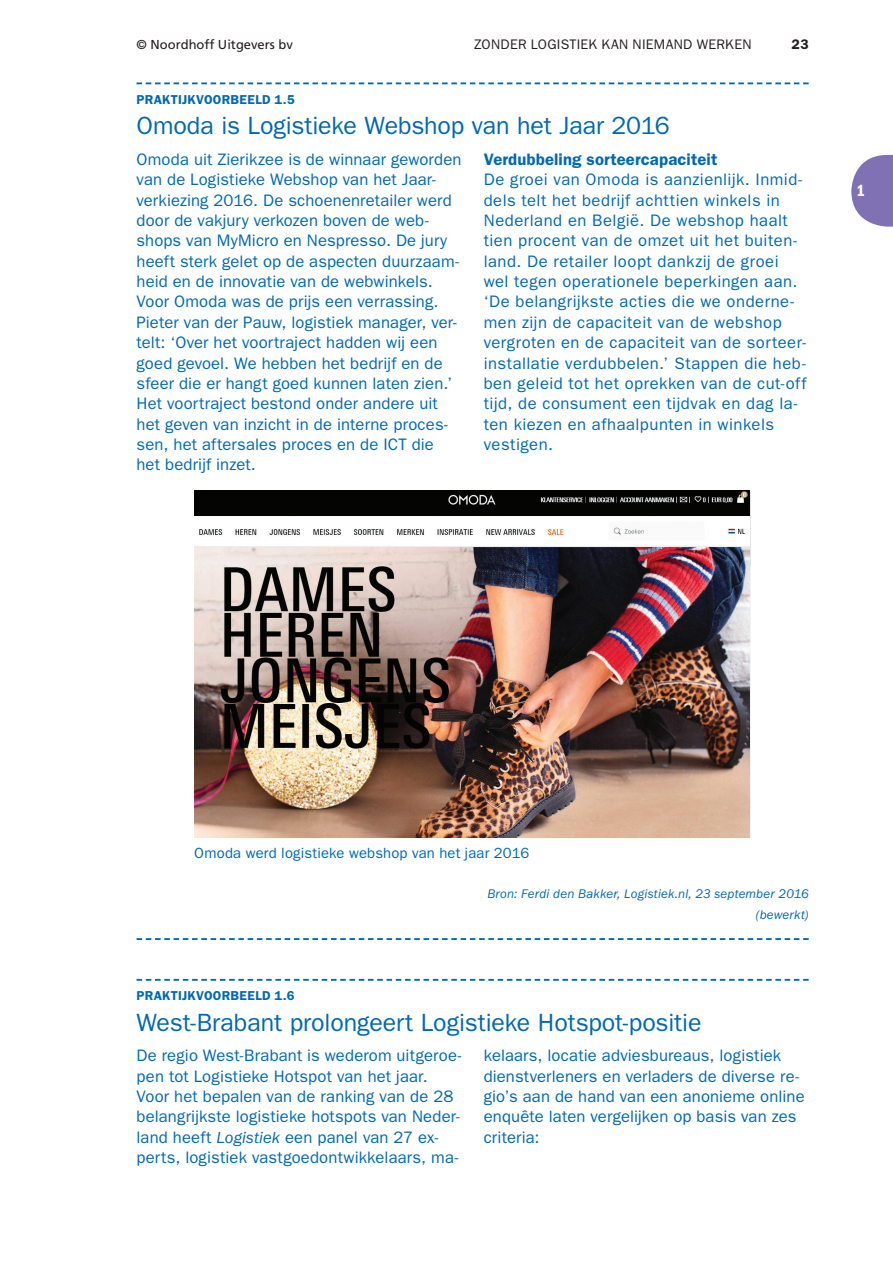
<style>
.page{position:relative;width:893px;height:1263px;background:#fff}
.page>*{position:absolute;margin:0;border:0;box-sizing:border-box;transform-origin:0 0}
.t1{font:25.05px "ITC Franklin Gothic Std";letter-spacing:-.005em;color:#0168b3}
.t2{font:16.65px/20.4px "ITC Franklin Gothic Std";letter-spacing:.01em;color:#0168b3}
.t3{font:16.65px/20.4px "ITC Franklin Gothic Std";letter-spacing:.03em;color:#0168b3}
.t4{font:600 16.65px "ITC Franklin Gothic Std";letter-spacing:.01em;color:#0168b3}
.t5{font:16.65px "ITC Franklin Gothic Std Dm Cd";color:#fff}
.t6{font:14.85px "ITC Franklin Gothic Std";letter-spacing:.01em;color:#0168b3}
.t7{font:13.95px "ITC Franklin Gothic Std";letter-spacing:.02em;color:#231f20}
.t8{font:600 13.95px "ITC Franklin Gothic Std";color:#231f20}
.t9{font:italic 12.9px/20.4px "ITC Franklin Gothic Std";letter-spacing:.015em;color:#0168b3;text-align:right}
.t10{font:600 12.9px "ITC Franklin Gothic Std";letter-spacing:.02em;color:#0168b3}
.t11{font:12.9px "Frutiger LT Std";color:#231f20}
.s1{font-style:italic}
</style>
<div class="page">
<svg style="left:851px;top:155px;width:42px;height:72px"></svg>
<svg style="left:137px;top:82px;width:672px;height:2px"></svg>
<svg style="left:137px;top:938px;width:672px;height:2px"></svg>
<img style="left:194px;top:491px;width:557px;height:346px">
<svg style="left:137px;top:979px;width:672px;height:2px"></svg>
<p class="t11" style="left:137px;top:39px;width:158px">© Noordhoff Uitgevers bv</p>
<p class="t7" style="left:474px;top:39px;width:279px">ZONDER LOGISTIEK KAN NIEMAND WERKEN</p>
<p class="t8" style="left:792px;top:39px;width:19px">23</p>
<p class="t10" style="left:137px;top:95px;width:160px">PRAKTIJKVOORBEELD 1.5</p>
<h1 class="t1" style="left:137px;top:116px;width:535px">Omoda is Logistieke Webshop van het Jaar 2016</h1>
<p class="t2" style="left:137px;top:150px;width:326px">Omoda uit Zierikzee is de winnaar geworden van de Logistieke Webshop van het Jaar&shy;verkiezing 2016. De schoenenretailer werd door de vakjury verkozen boven de web&shy;shops van MyMicro en Nespresso. De jury heeft sterk gelet op de aspecten duurzaam&shy;heid en de innovatie van de webwinkels.<br>Voor Omoda was de prijs een verrassing.<br>Pieter van der Pauw, logistiek manager, ver&shy;telt: ‘Over het voortraject hadden wij een goed gevoel. We hebben het bedrijf en de sfeer die er hangt goed kunnen laten zien.’ Het voortraject bestond onder andere uit het geven van inzicht in de interne proces&shy;sen, het aftersales proces en de ICT die het bedrijf inzet.</p>
<p class="t4" style="left:484px;top:153px;width:235px">Verdubbeling sorteercapaciteit</p>
<p class="t3" style="left:484px;top:170px;width:324px">De groei van Omoda is aanzienlijk. Inmid&shy;dels telt het bedrijf achttien winkels in Nederland en België. De webshop haalt tien procent van de omzet uit het buiten&shy;land. De retailer loopt dankzij de groei wel tegen operationele beperkingen aan. ‘De belangrijkste acties die we onderne&shy;men zijn de capaciteit van de webshop vergroten en de capaciteit van de sorteer&shy;installatie verdubbelen.’ Stappen die heb&shy;ben geleid tot het oprekken van de cut-off tijd, de consument een tijdvak en dag la&shy;ten kiezen en afhaalpunten in winkels vestigen.</p>
<p class="t5" style="left:856px;top:184px;width:10px">1</p>
<p class="t6" style="left:194px;top:847px;width:337px">Omoda werd logistieke webshop van het jaar 2016</p>
<p class="t9" style="left:487px;top:885px;width:323px">Bron: Ferdi den Bakker, Logistiek.nl, 23 september 2016 (bewerkt)</p>
<p class="t10" style="left:137px;top:991px;width:160px">PRAKTIJKVOORBEELD 1.6</p>
<h1 class="t1" style="left:137px;top:1013px;width:566px">West-Brabant prolongeert Logistieke Hotspot-positie</h1>
<p class="t2" style="left:137px;top:1047px;width:326px">De regio West-Brabant is wederom uitgeroe&shy;pen tot Logistieke Hotspot van het jaar.<br>Voor het bepalen van de ranking van de 28 belangrijkste logistieke hotspots van Neder&shy;land heeft <span class="s1">Logistiek</span> een panel van 27 ex&shy;perts, logistiek vastgoedontwikkelaars, ma-</p>
<p class="t2" style="left:484px;top:1047px;width:322px">kelaars, locatie adviesbureaus, logistiek dienstverleners en verladers de diverse re&shy;gio’s aan de hand van een anonieme online enquête laten vergelijken op basis van zes criteria:</p>
</div>
